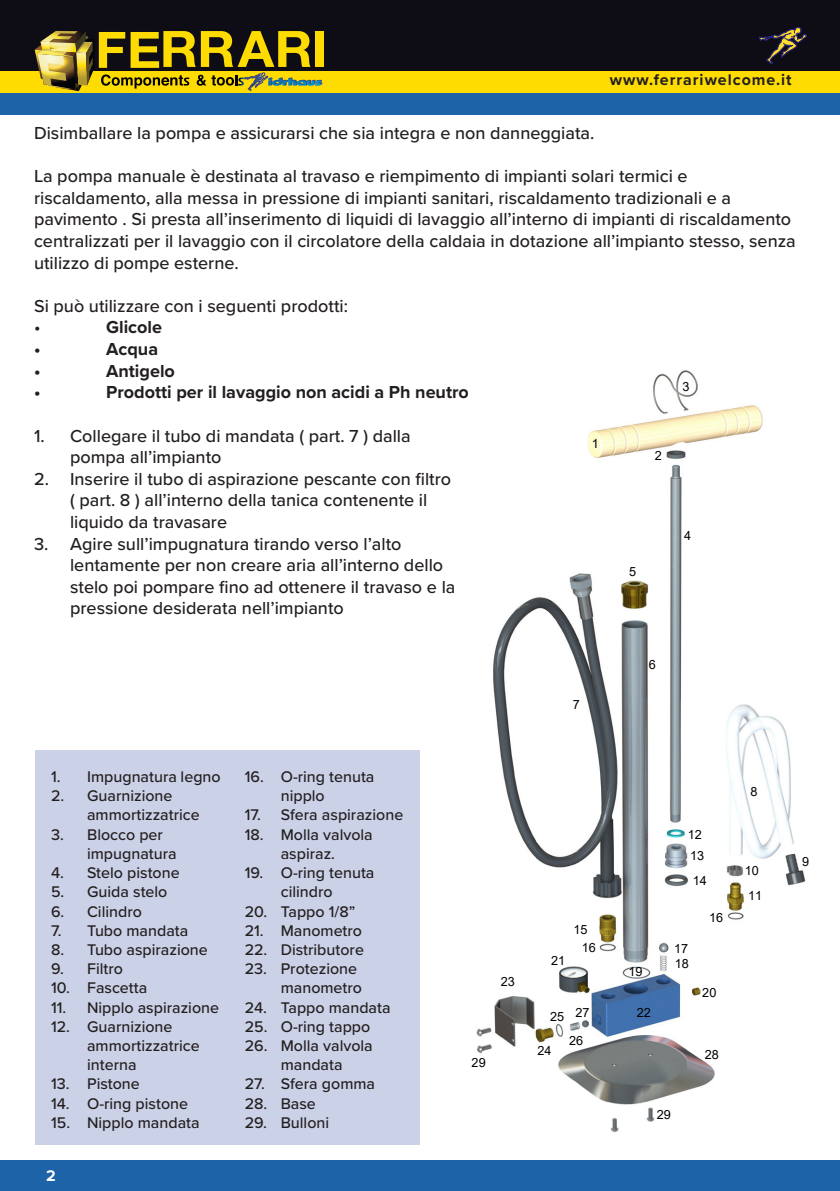
<style>
.page{position:relative;width:840px;height:1191px;background:#fff}
.page>*{position:absolute;margin:0;border:0;box-sizing:border-box;transform-origin:0 0}
.t1{font:500 18px/21.6px "Proxima Nova";color:#231f20}
.t2{font:700 18px "Proxima Nova";color:#231f20}
.t3{font:500 16px/19.2px "Proxima Nova";color:#231f20}
.t4{font:700 16px "Proxima Nova";letter-spacing:.06em;color:#231f20}
.t5{font:700 16px "Proxima Nova";color:#fff}
.t6{font:12.6px/25.6px "Arial";color:#000}
</style>
<div class="page">
<div style="left:0;top:71px;width:839px;height:22px;background:#ffdc01"></div>
<hr style="left:839px;top:1159px;width:1px;height:32px;background:#1c63a7">
<div style="left:0;top:1159px;width:839px;height:32px;background:#1c63a7"></div>
<svg style="left:839px;top:71px;width:1px;height:44px"></svg>
<div style="left:0;top:93px;width:839px;height:22px;background:#1c63a7"></div>
<hr style="left:839px;top:0;width:1px;height:71px;background:#0e0c14">
<div style="left:0;top:0;width:839px;height:71px;background:#0e0c14"></div>
<div style="left:315px;top:31px;width:9px;height:36px;background:#ffdc01"></div>
<svg style="left:35px;top:31px;width:287px;height:60px"></svg>
<svg style="left:759px;top:27px;width:47px;height:37px"></svg>
<div style="left:35px;top:749px;width:385px;height:395px;background:#cbd1e7"></div>
<img style="left:476px;top:370px;width:330px;height:762px">
<p class="t4" style="left:609px;top:68px;width:183px">www.ferrariwelcome.it</p>
<p class="t1" style="left:34px;top:121px;width:561px">Disimballare la pompa e assicurarsi che sia integra e non danneggiata.</p>
<p class="t1" style="left:34px;top:165px;width:762px">La pompa manuale è destinata al travaso e riempimento di impianti solari termici e riscaldamento, alla messa in pressione di impianti sanitari, riscaldamento tradizionali e a pavimento . Si presta all’inserimento di liquidi di lavaggio all’interno di impianti di riscaldamento centralizzati per il lavaggio con il circolatore della caldaia in dotazione all’impianto stesso, senza utilizzo di pompe esterne.</p>
<p class="t1" style="left:34px;top:294px;width:315px">Si può utilizzare con i seguenti prodotti:</p>
<p class="t1" style="left:34px;top:316px;width:8px">•</p>
<p class="t2" style="left:106px;top:314px;width:57px">Glicole</p>
<p class="t2" style="left:34px;top:336px;width:8px">•</p>
<p class="t2" style="left:106px;top:336px;width:54px">Acqua</p>
<p class="t2" style="left:34px;top:357px;width:8px">•</p>
<p class="t2" style="left:106px;top:357px;width:70px">Antigelo</p>
<p class="t2" style="left:34px;top:379px;width:8px">•</p>
<p class="t2" style="left:106px;top:379px;width:364px">Prodotti per il lavaggio non acidi a Ph neutro</p>
<p class="t1" style="left:70px;top:424px;width:342px;text-indent:-36px">1. Collegare il tubo di mandata ( part. 7 ) dalla pompa all’impianto</p>
<p class="t1" style="left:70px;top:467px;width:382px;text-indent:-36px">2. Inserire il tubo di aspirazione pescante con filtro ( part. 8 ) all’interno della tanica contenente il liquido da travasare</p>
<p class="t1" style="left:70px;top:532px;width:386px;text-indent:-36px">3. Agire sull’impugnatura tirando verso l’alto lentamente per non creare aria all’interno dello stelo poi pompare fino ad ottenere il travaso e la pressione desiderata nell’impianto</p>
<p class="t6" style="left:682px;top:373px;width:9px">3</p>
<p class="t6" style="left:591px;top:431px;width:9px">1</p>
<p class="t6" style="left:654px;top:442px;width:9px">2</p>
<p class="t6" style="left:683px;top:522px;width:9px">4</p>
<p class="t6" style="left:628px;top:558px;width:9px">5</p>
<p class="t6" style="left:572px;top:691px;width:9px">7</p>
<p class="t6" style="left:648px;top:651px;width:9px">6</p>
<p class="t3" style="left:51px;top:766px;width:171px">1. Impugnatura legno</p>
<p class="t3" style="left:87px;top:785px;width:114px;text-indent:-36px">2. Guarnizione ammortizzatrice</p>
<p class="t3" style="left:87px;top:824px;width:91px;text-indent:-36px">3. Blocco per impugnatura</p>
<p class="t3" style="left:51px;top:862px;width:130px">4. Stelo pistone</p>
<p class="t3" style="left:51px;top:881px;width:118px">5. Guida stelo</p>
<p class="t3" style="left:51px;top:901px;width:92px">6. Cilindro</p>
<p class="t3" style="left:51px;top:920px;width:139px">7. Tubo mandata</p>
<p class="t3" style="left:51px;top:939px;width:158px">8. Tubo aspirazione</p>
<p class="t3" style="left:51px;top:958px;width:73px">9. Filtro</p>
<p class="t3" style="left:51px;top:977px;width:98px">10. Fascetta</p>
<p class="t3" style="left:51px;top:997px;width:169px">11. Nipplo aspirazione</p>
<p class="t3" style="left:87px;top:1016px;width:114px;text-indent:-36px">12. Guarnizione ammortizzatrice interna</p>
<p class="t3" style="left:51px;top:1073px;width:90px">13. Pistone</p>
<p class="t3" style="left:51px;top:1093px;width:138px">14. O-ring pistone</p>
<p class="t3" style="left:51px;top:1112px;width:150px">15. Nipplo mandata</p>
<p class="t5" style="left:46px;top:1163px;width:11px">2</p>
<p class="t3" style="left:280px;top:766px;width:95px;text-indent:-36px">16. O-ring tenuta nipplo</p>
<p class="t3" style="left:244px;top:805px;width:160px">17. Sfera aspirazione</p>
<p class="t3" style="left:244px;top:824px;width:129px;text-align:center">18. Molla valvola aspiraz.</p>
<p class="t3" style="left:244px;top:862px;width:131px;text-align:center">19. O-ring tenuta cilindro</p>
<p class="t3" style="left:244px;top:901px;width:112px">20. Tappo 1/8”</p>
<p class="t3" style="left:244px;top:920px;width:119px">21. Manometro</p>
<p class="t3" style="left:244px;top:939px;width:121px">22. Distributore</p>
<p class="t3" style="left:280px;top:958px;width:83px;text-indent:-36px">23. Protezione manometro</p>
<p class="t3" style="left:244px;top:997px;width:147px">24. Tappo mandata</p>
<p class="t3" style="left:244px;top:1016px;width:127px">25. O-ring tappo</p>
<p class="t3" style="left:244px;top:1035px;width:129px;text-align:center">26. Molla valvola mandata</p>
<p class="t3" style="left:244px;top:1073px;width:132px">27. Sfera gomma</p>
<p class="t3" style="left:244px;top:1093px;width:73px">28. Base</p>
<p class="t3" style="left:244px;top:1112px;width:86px">29. Bulloni</p>
<p class="t6" style="left:500px;top:968px;width:16px">23</p>
<p class="t6" style="left:471px;top:1050px;width:16px">29</p>
<p class="t6" style="left:551px;top:948px;width:16px">21</p>
<p class="t6" style="left:581px;top:920px;width:16px;line-height:18.6px;text-indent:-8px">15<br>16</p>
<p class="t6" style="left:549px;top:1003px;width:16px">25</p>
<p class="t6" style="left:575px;top:999px;width:16px">27</p>
<p class="t6" style="left:537px;top:1037px;width:16px">24</p>
<p class="t6" style="left:568px;top:1027px;width:16px">26</p>
<p class="t6" style="left:687px;top:823px;width:18px;line-height:21px">12<br>13</p>
<p class="t6" style="left:692px;top:867px;width:16px">14</p>
<p class="t6" style="left:628px;top:959px;width:16px">19</p>
<p class="t6" style="left:636px;top:1000px;width:16px">22</p>
<p class="t6" style="left:674px;top:940px;width:16px;line-height:15.4px">17<br>18</p>
<p class="t6" style="left:708px;top:904px;width:16px">16</p>
<p class="t6" style="left:702px;top:979px;width:16px">20</p>
<p class="t6" style="left:704px;top:1041px;width:16px">28</p>
<p class="t6" style="left:656px;top:1101px;width:16px">29</p>
<p class="t6" style="left:750px;top:778px;width:9px">8</p>
<p class="t6" style="left:744px;top:857px;width:19px">10<br>11</p>
<p class="t6" style="left:801px;top:848px;width:9px">9</p>
</div>
